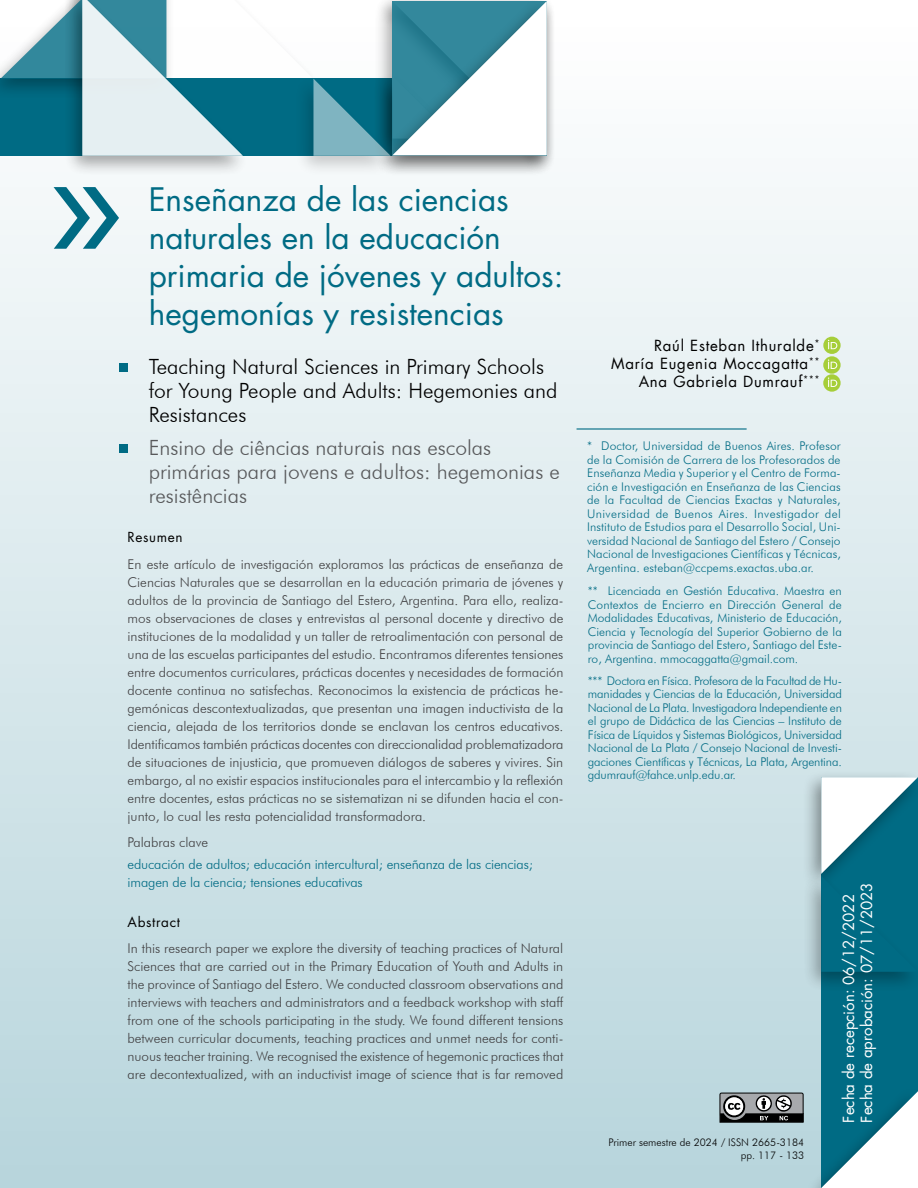
<style>
.page{position:relative;width:918px;height:1188px;background:#fff}
.page>*{position:absolute;margin:0;border:0;box-sizing:border-box;transform-origin:0 0}
.Título_art{font:31.5px/37.8px "Futura";color:#006b84}
.Tit_art_2{font:300 21px/24px "Futura BT";color:#000}
.Tit_art_3{font:300 21px/24px "Futura BT";color:#58595b}
.Autores{font:15px "Futura Std";letter-spacing:.05em;color:#000}
.Recibido{font:15px "Futura Std";color:#fff}
.Resumen{font:300 13.5px/18px "Futura BT";color:#414042;text-align:justify}
.Texto_palabras_clave{font:300 13.5px/18px "Futura BT";letter-spacing:-.01em;color:#006b84}
.Tit_Resumen{font:13.5px "Futura";letter-spacing:.05em;color:#000}
.Nota_al_pie{font:300 12px/13.5px "Futura BT";color:#006b84;text-align:justify}
.t1{font:300 10.5px "Futura BT";color:#000}
</style>
<div class="page">
<div style="left:0;top:0;width:918px;height:1188px;background:linear-gradient(to bottom,#fff,#b7d5dc)"></div>
<div style="left:63px;top:0;width:187px;height:177px;background:#000;opacity:.4"></div>
<div style="left:376px;top:0;width:180px;height:176px;background:#000;opacity:.4"></div>
<div style="left:295px;top:74px;width:103px;height:103px;background:#000;opacity:.4"></div>
<svg style="left:1px;top:0;width:546px;height:156px"></svg>
<div style="left:821px;top:777px;width:97px;height:411px;background:#006b84"></div>
<div style="left:804px;top:1086px;width:114px;height:102px;background:#000;opacity:.4"></div>
<svg style="left:821px;top:1091px;width:97px;height:97px"></svg>
<div style="left:802px;top:770px;width:116px;height:122px;background:#000;opacity:.4"></div>
<div style="left:802px;top:871px;width:116px;height:122px;background:#000;opacity:.4"></div>
<svg style="left:821px;top:777px;width:97px;height:195px"></svg>
<svg style="left:54px;top:187px;width:65px;height:62px"></svg>
<div style="left:119px;top:363px;width:9px;height:9px;background:#006b84"></div>
<div style="left:119px;top:444px;width:9px;height:9px;background:#006b84"></div>
<svg style="left:823px;top:337px;width:18px;height:17px"></svg>
<svg style="left:828px;top:340px;width:9px;height:9px"></svg>
<svg style="left:823px;top:356px;width:18px;height:18px"></svg>
<svg style="left:828px;top:359px;width:9px;height:10px"></svg>
<svg style="left:823px;top:374px;width:18px;height:18px"></svg>
<svg style="left:828px;top:377px;width:9px;height:10px"></svg>
<hr style="left:577px;top:428px;width:170px;height:2px;background:#006b84">
<svg style="left:719px;top:1092px;width:85px;height:31px"></svg>
<p class="Título_art" style="left:149px;top:181px;width:416px">Enseñanza de las ciencias naturales en la educación primaria de jóvenes y adultos: hegemonías y resistencias</p>
<p class="Tit_art_2" style="left:149px;top:355px;width:410px">Teaching Natural Sciences in Primary Schools for Young People and Adults: Hegemonies and<br>Resistances</p>
<p class="Tit_art_3" style="left:149px;top:435px;width:413px">Ensino de ciências naturais nas escolas primárias para jovens e adultos: hegemonias e resistências</p>
<p class="Tit_Resumen" style="left:128px;top:529px;width:57px">Resumen</p>
<p class="Resumen" style="left:128px;top:555px;width:437px">En este artículo de investigación exploramos las prácticas de enseñanza de Ciencias Naturales que se desarrollan en la educación primaria de jóvenes y adultos de la provincia de Santiago del Estero, Argentina. Para ello, realiza&shy;mos observaciones de clases y entrevistas al personal docente y directivo de instituciones de la modalidad y un taller de retroalimentación con personal de una de las escuelas participantes del estudio. Encontramos diferentes tensiones entre documentos curriculares, prácticas docentes y necesidades de formación docente continua no satisfechas. Reconocimos la existencia de prácticas he&shy;gemónicas descontextualizadas, que presentan una imagen inductivista de la ciencia, alejada de los territorios donde se enclavan los centros educativos.<br>Identificamos también prácticas docentes con direccionalidad problematizadora de situaciones de injusticia, que promueven diálogos de saberes y vivires. Sin embargo, al no existir espacios institucionales para el intercambio y la reflexión entre docentes, estas prácticas no se sistematizan ni se difunden hacia el con&shy;junto, lo cual les resta potencialidad transformadora.</p>
<p class="Resumen" style="left:128px;top:833px;width:82px">Palabras clave</p>
<p class="Texto_palabras_clave" style="left:128px;top:856px;width:407px">educación de adultos; educación intercultural; enseñanza de las ciencias; imagen de la ciencia; tensiones educativas</p>
<p class="Tit_Resumen" style="left:128px;top:913px;width:54px">Abstract</p>
<p class="Resumen" style="left:128px;top:939px;width:437px">In this research paper we explore the diversity of teaching practices of Natural Sciences that are carried out in the Primary Education of Youth and Adults in the province of Santiago del Estero. We conducted classroom observations and interviews with teachers and administrators and a feedback workshop with staff from one of the schools participating in the study. We found different tensions between curricular documents, teaching practices and unmet needs for conti&shy;nuous teacher training. We recognised the existence of hegemonic practices that are decontextualized, with an inductivist image of science that is far removed</p>
<p class="Autores" style="left:654px;top:336px;width:167px">Raúl Esteban Ithuralde<sup>*</sup></p>
<p class="Autores" style="left:611px;top:354px;width:210px">María Eugenia Moccagatta<sup>**</sup></p>
<p class="Autores" style="left:639px;top:372px;width:182px">Ana Gabriela Dumrauf<sup>***</sup></p>
<p class="Nota_al_pie" style="left:587px;top:439px;width:255px">* Doctor, Universidad de Buenos Aires. Profesor de la Comisión de Carrera de los Profesorados de Enseñanza Media y Superior y el Centro de Forma&shy;ción e Investigación en Enseñanza de las Ciencias de la Facultad de Ciencias Exactas y Naturales, Universidad de Buenos Aires. Investigador del Instituto de Estudios para el Desarrollo Social, Uni&shy;versidad Nacional de Santiago del Estero / Consejo Nacional de Investigaciones Científicas y Técnicas, Argentina. esteban@ccpems.exactas.uba.ar.</p>
<p class="Nota_al_pie" style="left:588px;top:584px;width:256px">** Licenciada en Gestión Educativa. Maestra en Contextos de Encierro en Dirección General de Modalidades Educativas, Ministerio de Educación, Ciencia y Tecnología del Superior Gobierno de la provincia de Santiago del Estero, Santiago del Este&shy;ro, Argentina. mmocaggatta@gmail.com.</p>
<p class="Nota_al_pie" style="left:588px;top:674px;width:256px">*** Doctora en Física. Profesora de la Facultad de Hu&shy;manidades y Ciencias de la Educación, Universidad Nacional de La Plata. Investigadora Independiente en el grupo de Didáctica de las Ciencias – Instituto de Física de Líquidos y Sistemas Biológicos, Universidad Nacional de La Plata / Consejo Nacional de Investi&shy;gaciones Científicas y Técnicas, La Plata, Argentina. gdumrauf@fahce.unlp.edu.ar.</p>
<p class="t1" style="left:609px;top:1136px;width:197px">Primer semestre de 2024 / ISSN 2665-3184</p>
<p class="t1" style="left:741px;top:1149px;width:65px">pp. 117 - 133</p>
<p class="Recibido" style="left:839px;top:1123px;width:230px;rotate:-90deg">Fecha de recepción: 06/12/2022</p>
<p class="Recibido" style="left:857px;top:1123px;width:242px;rotate:-90deg">Fecha de aprobación: 07/11/2023</p>
</div>
